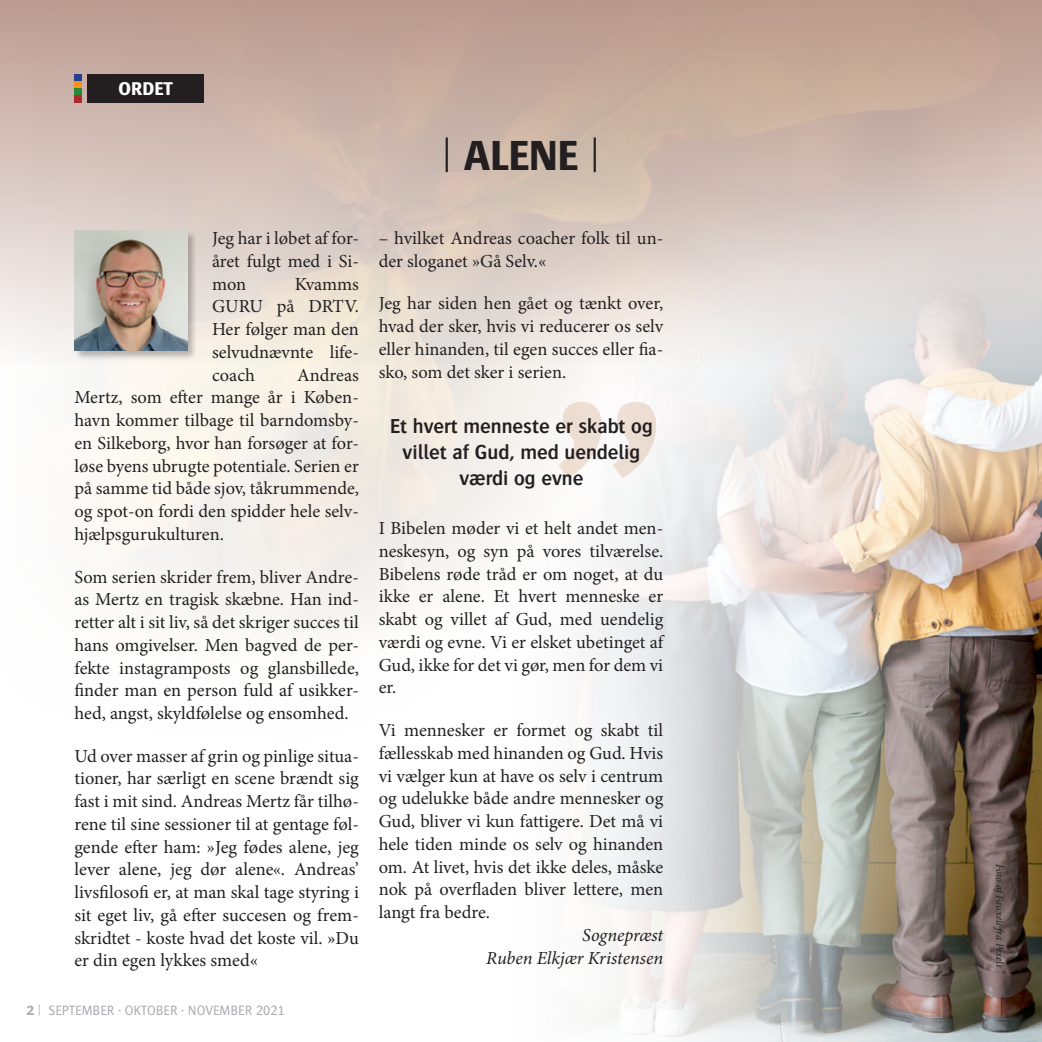
<style>
.page{position:relative;width:1042px;height:1042px;background:#fff}
.page>*{position:absolute;margin:0;border:0;box-sizing:border-box;transform-origin:0 0}
.t1{font:700 43.75px "Bosis Std";letter-spacing:-.01em;color:#231f20}
.t2{font:600 21px/26.2px "Bosis Std";color:#231f20;text-align:center}
.t3{font:700 19.25px "Bosis Std";color:#fff}
.t4{font:18.38px/22.8px "Minion Pro";color:#231f20;text-align:justify}
.t5{font:italic 18.38px/22.8px "Minion Pro";letter-spacing:-.005em;color:#231f20;text-align:right}
.t6{font:300 14px "Bosis Std";color:#a8a9ad}
.t7{font:italic 10.5px "Minion Pro";letter-spacing:-.005em;color:#231f20}
.s1{font-weight:700}
</style>
<div class="page">
<div style="left:0;top:0;width:1042px;height:365px;background:linear-gradient(to bottom,#b9988b,#f5f1ea)"></div>
<img style="left:424px;top:130px;width:618px;height:912px">
<div style="left:74px;top:74px;width:7px;height:7px;background:#253f8e"></div>
<div style="left:74px;top:81px;width:7px;height:7px;background:#f7931d"></div>
<div style="left:74px;top:88px;width:7px;height:8px;background:#2d8837"></div>
<div style="left:74px;top:96px;width:7px;height:7px;background:#ab2b30"></div>
<div style="left:87px;top:74px;width:117px;height:29px;background:#231f20"></div>
<svg style="left:558px;top:402px;width:98px;height:76px"></svg>
<div style="left:74px;top:230px;width:124px;height:131px;background:#231f20;opacity:.3"></div>
<img style="left:74px;top:231px;width:113px;height:120px">
<p class="t3" style="left:119px;top:78px;width:56px">ORDET</p>
<p class="t1" style="left:442px;top:131px;width:160px">| ALENE |</p>
<p class="t4" style="left:212px;top:227px;width:148px">Jeg har i løbet af for&shy;året fulgt med i Si&shy;mon</p>
<p class="t4" style="left:212px;top:272px;width:148px;text-indent:83px">Kvamms GURU på DRTV.<br>Her følger man den selvudnævnte life&shy;coach</p>
<p class="t4" style="left:74px;top:363px;width:286px;text-indent:223px">Andreas Mertz, som efter mange år i Køben&shy;havn kommer tilbage til barndomsby&shy;en Silkeborg, hvor han forsøger at for&shy;løse byens ubrugte potentiale. Serien er på samme tid både sjov, tåkrummende, og spot-on fordi den spidder hele selv&shy;hjælpsgurukulturen.</p>
<p class="t4" style="left:74px;top:565px;width:286px">Som serien skrider frem, bliver Andre&shy;as Mertz en tragisk skæbne. Han ind&shy;retter alt i sit liv, så det skriger succes til hans omgivelser. Men bagved de per&shy;fekte instagramposts og glansbillede, finder man en person fuld af usikker&shy;hed, angst, skyldfølelse og ensomhed.</p>
<p class="t4" style="left:74px;top:744px;width:286px">Ud over masser af grin og pinlige situa&shy;tioner, har særligt en scene brændt sig fast i mit sind. Andreas Mertz får tilhø&shy;rene til sine sessioner til at gentage føl&shy;gende efter ham: »Jeg fødes alene, jeg lever alene, jeg dør alene«. Andreas’ livsfilosofi er, at man skal tage styring i sit eget liv, gå efter succesen og frem&shy;skridtet - koste hvad det koste vil. »Du er din egen lykkes smed«</p>
<p class="t6" style="left:26px;top:1003px;width:260px"><span class="s1">2</span> | SEPTEMBER · OKTOBER · NOVEMBER 2021</p>
<p class="t4" style="left:379px;top:227px;width:286px">– hvilket Andreas coacher folk til un&shy;der sloganet »Gå Selv.«</p>
<p class="t4" style="left:379px;top:292px;width:286px">Jeg har siden hen gået og tænkt over, hvad der sker, hvis vi reducerer os selv eller hinanden, til egen succes eller fia&shy;sko, som det sker i serien.</p>
<p class="t2" style="left:390px;top:412px;width:264px">Et hvert menneste er skabt og villet af Gud, med uendelig værdi og evne</p>
<p class="t4" style="left:379px;top:517px;width:286px">I Bibelen møder vi et helt andet men&shy;neskesyn, og syn på vores tilværelse.<br>Bibelens røde tråd er om noget, at du ikke er alene. Et hvert menneske er skabt og villet af Gud, med uendelig værdi og evne. Vi er elsket ubetinget af Gud, ikke for det vi gør, men for dem vi er.</p>
<p class="t4" style="left:379px;top:719px;width:286px">Vi mennesker er formet og skabt til fællesskab med hinanden og Gud. Hvis vi vælger kun at have os selv i centrum og udelukke både andre mennesker og Gud, bliver vi kun fattigere. Det må vi hele tiden minde os selv og hinanden om. At livet, hvis det ikke deles, måske nok på overfladen bliver lettere, men langt fra bedre.</p>
<p class="t5" style="left:486px;top:923px;width:178px">Sognepræst<br>Ruben Elkjær Kristensen</p>
<p class="t7" style="left:1007px;top:864px;width:105px;rotate:90deg">Foto afFauxels fra Pexels</p>
</div>
